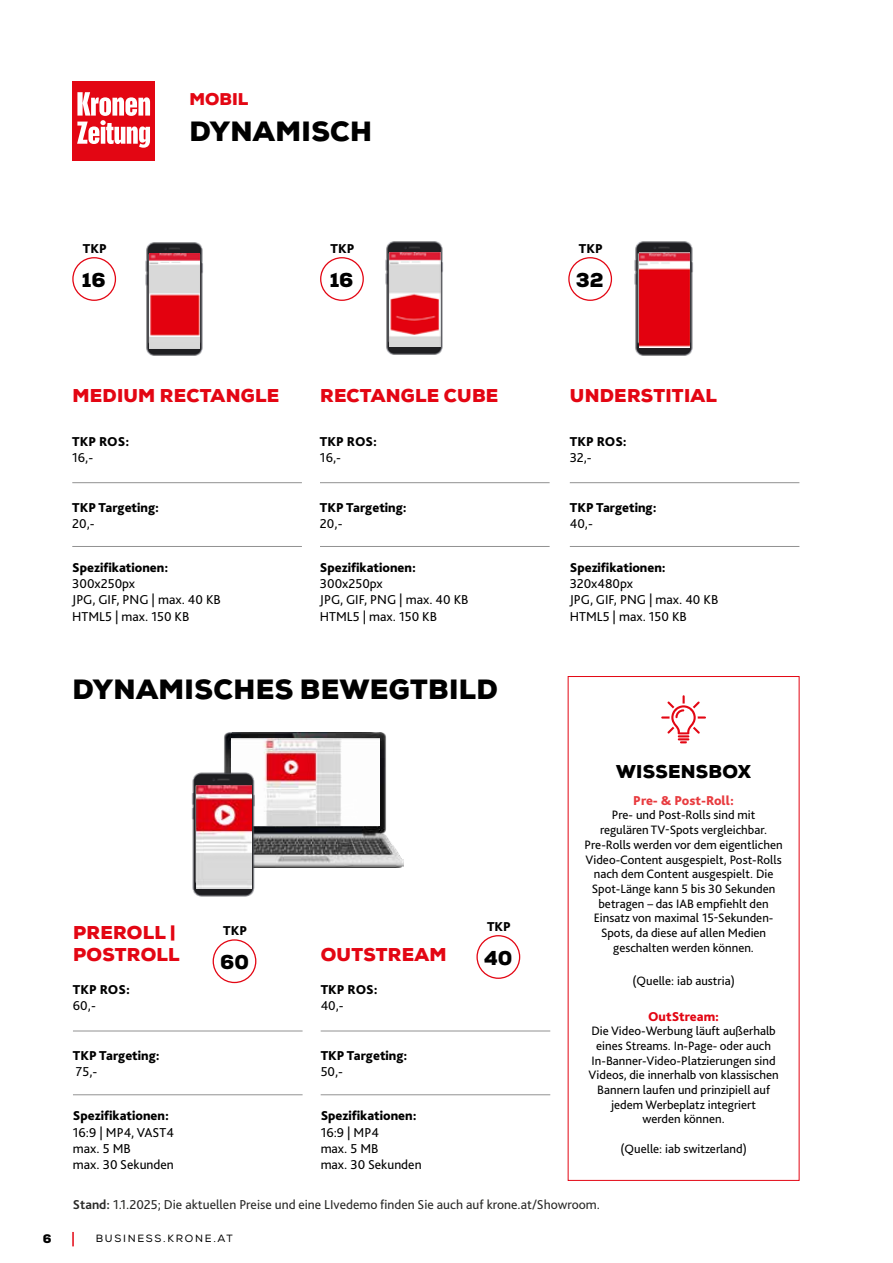
<style>
.page{position:relative;width:893px;height:1263px;background:#fff}
.page>*{position:absolute;margin:0;border:0;box-sizing:border-box;transform-origin:0 0}
.t1{font:900 27px "Nexa";letter-spacing:.015em;color:#000}
.t2{font:900 19.5px "Nexa";color:#000}
.t3{font:900 18px/21.6px "Nexa";letter-spacing:.015em;color:#e30613}
.t4{font:900 18px "Nexa";letter-spacing:.015em;color:#000}
.t5{font:900 16.5px "Nexa";letter-spacing:.005em;color:#e30613}
.t6{font:13.5px/16.2px "Bliss Pro";color:#000}
.t7{font:800 13.5px "Bliss Pro";color:#000}
.t8{font:13.5px "Bliss Pro";color:#2a2a28}
.t9{font:800 13.5px "Bliss Pro";color:#e83b3f}
.t10{font:800 13.5px "Bliss Pro";color:#e30613}
.t11{font:12.75px/14.7px "Bliss Pro";color:#000;text-align:center}
.t12{font:900 12px "Nexa";color:#000}
.t13{font:10.5px "Nexa";letter-spacing:.165em;color:#000}
.s1{font-weight:700}
</style>
<div class="page">
<div style="left:568px;top:676px;width:231px;height:505px;border:1px solid #e30613"></div>
<hr style="left:320px;top:482px;width:230px;height:1px;background:#929292">
<hr style="left:320px;top:546px;width:230px;height:1px;background:#929292">
<hr style="left:72px;top:482px;width:230px;height:1px;background:#929292">
<hr style="left:72px;top:546px;width:230px;height:1px;background:#929292">
<div style="left:72px;top:257px;width:44px;height:44px;border:1px solid #e30613;border-radius:50%"></div>
<div style="left:320px;top:257px;width:44px;height:44px;border:1px solid #e30613;border-radius:50%"></div>
<div style="left:568px;top:257px;width:44px;height:44px;border:1px solid #e30613;border-radius:50%"></div>
<img style="left:145px;top:242px;width:58px;height:114px">
<img style="left:149px;top:253px;width:51px;height:95px">
<img style="left:385px;top:241px;width:58px;height:114px">
<img style="left:390px;top:252px;width:50px;height:95px">
<img style="left:634px;top:241px;width:59px;height:115px">
<img style="left:639px;top:253px;width:51px;height:94px">
<hr style="left:570px;top:482px;width:229px;height:1px;background:#929292">
<hr style="left:570px;top:546px;width:229px;height:1px;background:#929292">
<hr style="left:321px;top:1031px;width:229px;height:1px;background:#929292">
<hr style="left:321px;top:1094px;width:229px;height:1px;background:#929292">
<div style="left:213px;top:939px;width:43px;height:44px;border:1px solid #e30613;border-radius:50%"></div>
<div style="left:476px;top:935px;width:44px;height:44px;border:1px solid #e30613;border-radius:50%"></div>
<hr style="left:73px;top:1031px;width:230px;height:1px;background:#929292">
<hr style="left:73px;top:1094px;width:230px;height:1px;background:#929292">
<img style="left:224px;top:733px;width:179px;height:134px">
<img style="left:231px;top:739px;width:148px;height:87px">
<img style="left:191px;top:769px;width:67px;height:128px">
<img style="left:197px;top:785px;width:55px;height:103px">
<div style="left:72px;top:81px;width:83px;height:80px;background:#e30613"></div>
<svg style="left:77px;top:92px;width:73px;height:56px"></svg>
<svg style="left:661px;top:695px;width:45px;height:48px"></svg>
<svg style="left:72px;top:1232px;width:2px;height:14px"></svg>
<p class="t5" style="left:189px;top:88px;width:61px">MOBIL</p>
<p class="t7" style="left:83px;top:240px;width:26px">TKP</p>
<h2 class="t2" style="left:82px;top:267px;width:25px">16</h2>
<h1 class="t1" style="left:189px;top:114px;width:184px">DYNAMISCH</h1>
<p class="t7" style="left:331px;top:240px;width:26px">TKP</p>
<h2 class="t2" style="left:330px;top:267px;width:25px">16</h2>
<h3 class="t3" style="left:72px;top:385px;width:208px">MEDIUM RECTANGLE</h3>
<p class="t7" style="left:72px;top:433px;width:59px">TKP ROS:</p>
<p class="t6" style="left:72px;top:449px;width:23px">16,-</p>
<p class="t7" style="left:72px;top:499px;width:88px">TKP Targeting:</p>
<p class="t6" style="left:72px;top:515px;width:24px">20,-</p>
<p class="t7" style="left:72px;top:559px;width:98px">Spezifikationen:</p>
<p class="t6" style="left:72px;top:576px;width:150px">300x250px<br>JPG, GIF, PNG | max. 40 KB<br>HTML5 | max. 150 KB</p>
<h3 class="t3" style="left:320px;top:385px;width:180px">RECTANGLE CUBE</h3>
<p class="t7" style="left:320px;top:433px;width:59px">TKP ROS:</p>
<p class="t6" style="left:320px;top:449px;width:23px">16,-</p>
<p class="t7" style="left:320px;top:499px;width:88px">TKP Targeting:</p>
<p class="t6" style="left:320px;top:515px;width:24px">20,-</p>
<p class="t7" style="left:320px;top:559px;width:98px">Spezifikationen:</p>
<p class="t6" style="left:320px;top:576px;width:150px">300x250px<br>JPG, GIF, PNG | max. 40 KB<br>HTML5 | max. 150 KB</p>
<h1 class="t1" style="left:72px;top:671px;width:427px">DYNAMISCHES BEWEGTBILD</h1>
<h3 class="t3" style="left:73px;top:922px;width:108px">PREROLL |<br>POSTROLL</h3>
<p class="t7" style="left:73px;top:981px;width:59px">TKP ROS:</p>
<p class="t6" style="left:73px;top:997px;width:24px">60,-</p>
<p class="t7" style="left:73px;top:1047px;width:88px">TKP Targeting:</p>
<p class="t6" style="left:76px;top:1063px;width:23px">75,-</p>
<p class="t7" style="left:73px;top:1107px;width:98px">Spezifikationen:</p>
<p class="t6" style="left:73px;top:1124px;width:102px">16:9 | MP4, VAST4 max. 5 MB<br>max. 30 Sekunden</p>
<p class="t7" style="left:223px;top:922px;width:26px">TKP</p>
<h2 class="t2" style="left:220px;top:949px;width:30px">60</h2>
<h3 class="t3" style="left:321px;top:944px;width:127px">OUTSTREAM</h3>
<p class="t7" style="left:321px;top:981px;width:59px">TKP ROS:</p>
<p class="t6" style="left:321px;top:997px;width:25px">40,-</p>
<p class="t7" style="left:321px;top:1047px;width:88px">TKP Targeting:</p>
<p class="t6" style="left:321px;top:1063px;width:24px">50,-</p>
<p class="t7" style="left:321px;top:1107px;width:98px">Spezifikationen:</p>
<p class="t6" style="left:321px;top:1124px;width:102px">16:9 | MP4<br>max. 5 MB<br>max. 30 Sekunden</p>
<p class="t7" style="left:487px;top:918px;width:26px">TKP</p>
<h2 class="t2" style="left:484px;top:945px;width:30px">40</h2>
<p class="t7" style="left:579px;top:240px;width:26px">TKP</p>
<h2 class="t2" style="left:576px;top:267px;width:29px">32</h2>
<h3 class="t3" style="left:570px;top:385px;width:149px">UNDERSTITIAL</h3>
<p class="t7" style="left:570px;top:433px;width:59px">TKP ROS:</p>
<p class="t6" style="left:570px;top:449px;width:23px">32,-</p>
<p class="t7" style="left:570px;top:499px;width:88px">TKP Targeting:</p>
<p class="t6" style="left:570px;top:515px;width:25px">40,-</p>
<p class="t7" style="left:570px;top:559px;width:98px">Spezifikationen:</p>
<p class="t6" style="left:570px;top:576px;width:150px">320x480px<br>JPG, GIF, PNG | max. 40 KB<br>HTML5 | max. 150 KB</p>
<h3 class="t4" style="left:616px;top:759px;width:136px">WISSENSBOX</h3>
<p class="t9" style="left:633px;top:792px;width:102px">Pre- &amp; Post-Roll:</p>
<p class="t11" style="left:585px;top:808px;width:199px">Pre- und Post-Rolls sind mit<br>regulären TV-Spots vergleichbar.<br>Pre-Rolls werden vor dem eigentlichen Video-Content ausgespielt, Post-Rolls nach dem Content ausgespielt. Die Spot-Länge kann 5 bis 30 Sekunden betragen – das IAB empfiehlt den Einsatz von maximal 15-Sekunden-Spots, da diese auf allen Medien geschalten werden können.</p>
<p class="t11" style="left:632px;top:973px;width:104px">(Quelle: iab austria)</p>
<p class="t10" style="left:648px;top:1008px;width:73px">OutStream:</p>
<p class="t11" style="left:589px;top:1023px;width:192px">Die Video-Werbung läuft außerhalb eines Streams. In-Page- oder auch<br>In-Banner-Video-Platzierungen sind<br>Videos, die innerhalb von klassischen<br>Bannern laufen und prinzipiell auf jedem Werbeplatz integriert<br>werden können.</p>
<p class="t11" style="left:620px;top:1141px;width:128px">(Quelle: iab switzerland)</p>
<p class="t8" style="left:73px;top:1196px;width:529px"><span class="s1">Stand:</span> 1.1.2025; Die aktuellen Preise und eine LIvedemo finden Sie auch auf krone.at/Showroom.</p>
<p class="t12" style="left:43px;top:1230px;width:10px">6</p>
<p class="t13" style="left:96px;top:1232px;width:139px">BUSINESS.KRONE.AT</p>
</div>
